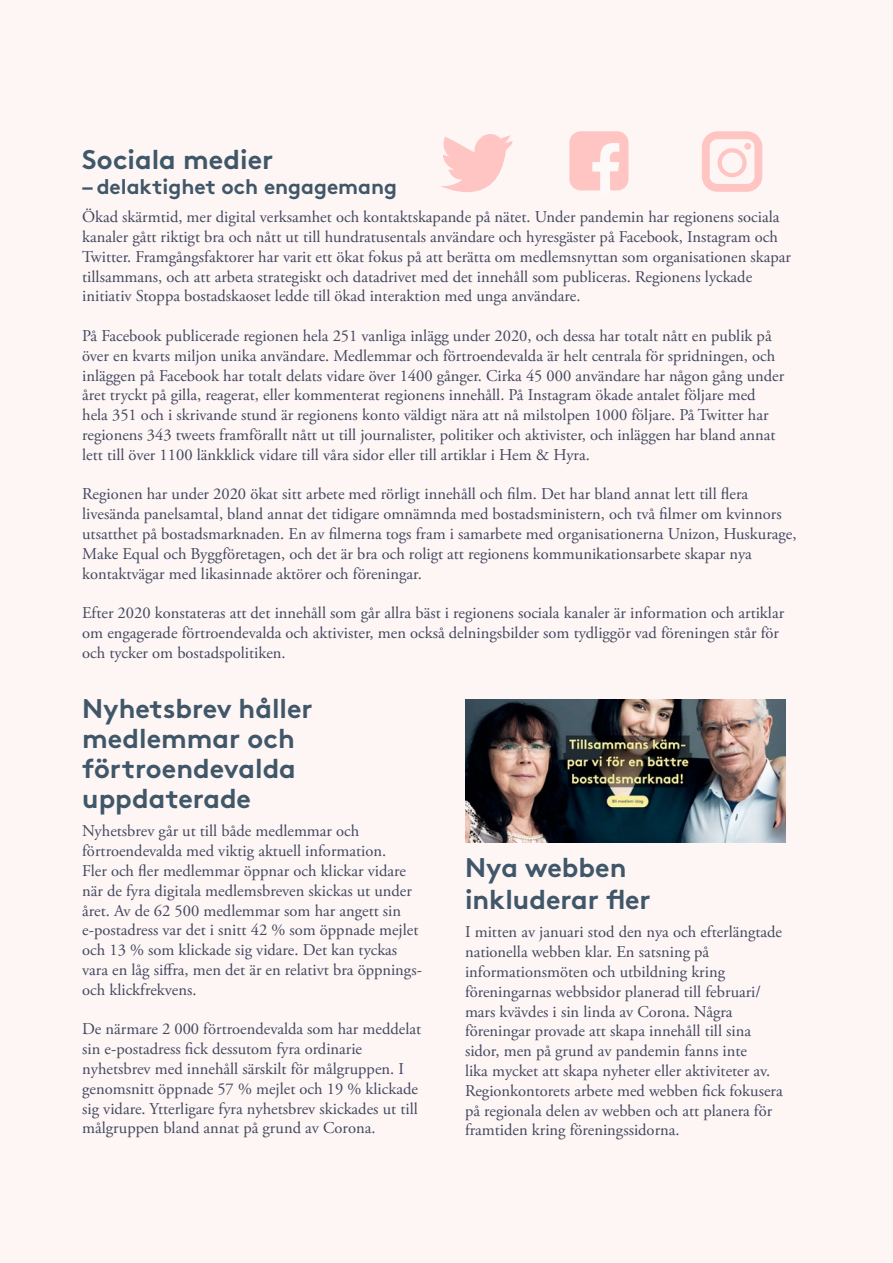
<style>
.page{position:relative;width:893px;height:1263px;background:#fef5f5}
.page>*{position:absolute;margin:0;border:0;box-sizing:border-box;transform-origin:0 0}
.t1{font:700 27px/30px "Brown Std";color:#3f5768}
.t2{font:700 21px "Brown Std";color:#3f5768}
.t3{font:16.5px/19.8px "Adobe Garamond Pro";color:#41485e}
</style>
<div class="page">
<img style="left:465px;top:699px;width:320px;height:144px">
<svg style="left:441px;top:134px;width:72px;height:58px"></svg>
<div style="left:702px;top:131px;width:60px;height:61px;border:8px solid #ffc5c3;border-radius:12px"></div>
<div style="left:718px;top:148px;width:29px;height:29px;border:4px solid #ffc5c3;border-radius:50%"></div>
<div style="left:744px;top:143px;width:7px;height:7px;background:#ffc5c3;border-radius:50%"></div>
<div style="left:569px;top:131px;width:59px;height:59px;background:#ffc5c3;border-radius:11px"></div>
<svg style="left:592px;top:143px;width:27px;height:48px"></svg>
<h1 class="t1" style="left:82px;top:144px;width:193px">Sociala medier</h1>
<p class="t2" style="left:82px;top:174px;width:316px">– delaktighet och engagemang</p>
<p class="t3" style="left:82px;top:208px;width:710px">Ökad skärmtid, mer digital verksamhet och kontaktskapande på nätet. Under pandemin har regionens sociala kanaler gått riktigt bra och nått ut till hundratusentals användare och hyresgäster på Facebook, Instagram och Twitter. Framgångsfaktorer har varit ett ökat fokus på att berätta om medlemsnyttan som organisationen skapar tillsammans, och att arbeta strategiskt och datadrivet med det innehåll som publiceras. Regionens lyckade initiativ Stoppa bostadskaoset ledde till ökad interaktion med unga användare.</p>
<p class="t3" style="left:82px;top:326px;width:703px">På Facebook publicerade regionen hela 251 vanliga inlägg under 2020, och dessa har totalt nått en publik på över en kvarts miljon unika användare. Medlemmar och förtroendevalda är helt centrala för spridningen, och inläggen på Facebook har totalt delats vidare över 1400 gånger. Cirka 45 000 användare har någon gång under året tryckt på gilla, reagerat, eller kommenterat regionens innehåll. På Instagram ökade antalet följare med hela 351 och i skrivande stund är regionens konto väldigt nära att nå milstolpen 1000 följare. På Twitter har regionens 343 tweets framförallt nått ut till journalister, politiker och aktivister, och inläggen har bland annat lett till över 1100 länkklick vidare till våra sidor eller till artiklar i Hem &amp; Hyra.</p>
<p class="t3" style="left:82px;top:485px;width:716px">Regionen har under 2020 ökat sitt arbete med rörligt innehåll och film. Det har bland annat lett till flera livesända panelsamtal, bland annat det tidigare omnämnda med bostadsministern, och två filmer om kvinnors utsatthet på bostadsmarknaden. En av filmerna togs fram i samarbete med organisationerna Unizon, Huskurage, Make Equal och Byggföretagen, och det är bra och roligt att regionens kommunikationsarbete skapar nya kontaktvägar med likasinnade aktörer och föreningar.</p>
<p class="t3" style="left:82px;top:604px;width:703px">Efter 2020 konstateras att det innehåll som går allra bäst i regionens sociala kanaler är information och artiklar om engagerade förtroendevalda och aktivister, men också delningsbilder som tydliggör vad föreningen står för och tycker om bostadspolitiken.</p>
<h1 class="t1" style="left:82px;top:693px;width:232px">Nyhetsbrev håller medlemmar och förtroendevalda uppdaterade</h1>
<p class="t3" style="left:82px;top:822px;width:341px">Nyhetsbrev går ut till både medlemmar och förtroendevalda med viktig aktuell information.<br>Fler och fler medlemmar öppnar och klickar vidare när de fyra digitala medlemsbreven skickas ut under året. Av de 62 500 medlemmar som har angett sin e-postadress var det i snitt 42 % som öppnade mejlet och 13 % som klickade sig vidare. Det kan tyckas vara en låg siffra, men det är en relativt bra öppnings&shy;och klickfrekvens.</p>
<p class="t3" style="left:82px;top:1020px;width:340px">De närmare 2 000 förtroendevalda som har meddelat sin e-postadress fick dessutom fyra ordinarie nyhetsbrev med innehåll särskilt för målgruppen. I genomsnitt öppnade 57 % mejlet och 19 % klickade sig vidare. Ytterligare fyra nyhetsbrev skickades ut till målgruppen bland annat på grund av Corona.</p>
<h1 class="t1" style="left:465px;top:851px;width:187px;line-height:32.4px">Nya webben inkluderar fler</h1>
<p class="t3" style="left:465px;top:923px;width:319px">I mitten av januari stod den nya och efterlängtade nationella webben klar. En satsning på informationsmöten och utbildning kring föreningarnas webbsidor planerad till februari/ mars kvävdes i sin linda av Corona. Några föreningar provade att skapa innehåll till sina sidor, men på grund av pandemin fanns inte<br>lika mycket att skapa nyheter eller aktiviteter av.<br>Regionkontorets arbete med webben fick fokusera på regionala delen av webben och att planera för framtiden kring föreningssidorna.</p>
</div>
